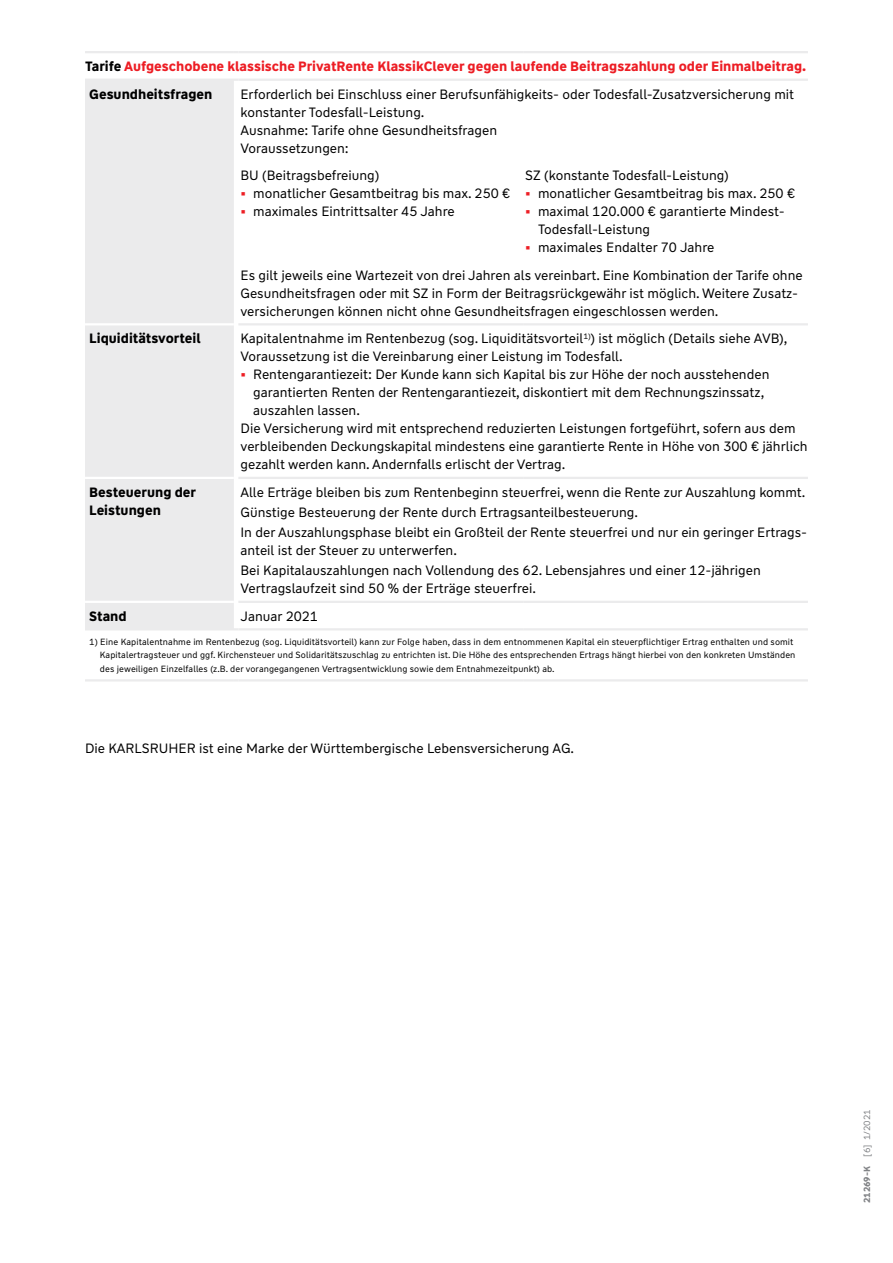
<style>
.page{position:relative;width:893px;height:1263px;background:#fff}
.page>*{position:absolute;margin:0;border:0;box-sizing:border-box;transform-origin:0 0}
.t1{font:13.5px/18px "WW Type";color:#000}
.t2{font:700 13.5px/27.6px "WW Type";color:#ed1d24}
.t3{font:700 13.5px/18px "WW Type";color:#000}
.t4{font:9px/13.5px "WW Type";letter-spacing:.01em;color:#000}
.t5{font:9px "WW Type";color:#808285}
.s1{color:#000}
.s2{font-weight:700;color:#ed1d24}
.s3{font-weight:700}
</style>
<div class="page">
<div style="left:85px;top:81px;width:149px;height:547px;background:#ebebec"></div>
<hr style="left:238px;top:323px;width:285px;height:2px;background:#ebebec">
<hr style="left:523px;top:323px;width:285px;height:2px;background:#ebebec">
<hr style="left:238px;top:477px;width:285px;height:2px;background:#ebebec">
<hr style="left:523px;top:477px;width:285px;height:2px;background:#ebebec">
<hr style="left:238px;top:601px;width:285px;height:2px;background:#ebebec">
<hr style="left:523px;top:601px;width:285px;height:2px;background:#ebebec">
<hr style="left:85px;top:323px;width:149px;height:2px;background:#fff">
<hr style="left:85px;top:477px;width:149px;height:2px;background:#fff">
<hr style="left:85px;top:601px;width:149px;height:2px;background:#fff">
<hr style="left:85px;top:628px;width:149px;height:2px;background:#ebebec">
<hr style="left:238px;top:628px;width:285px;height:2px;background:#ebebec">
<hr style="left:523px;top:628px;width:285px;height:2px;background:#ebebec">
<hr style="left:85px;top:679px;width:149px;height:2px;background:#ebebec">
<hr style="left:238px;top:679px;width:285px;height:2px;background:#ebebec">
<hr style="left:523px;top:679px;width:285px;height:2px;background:#ebebec">
<hr style="left:85px;top:51px;width:149px;height:2px;background:#ebebec">
<hr style="left:238px;top:51px;width:285px;height:2px;background:#ebebec">
<hr style="left:523px;top:51px;width:285px;height:2px;background:#ebebec">
<hr style="left:85px;top:79px;width:149px;height:2px;background:#ebebec">
<hr style="left:238px;top:79px;width:285px;height:2px;background:#ebebec">
<hr style="left:523px;top:79px;width:285px;height:2px;background:#ebebec">
<p class="t2" style="left:89px;top:53px;width:718px;text-indent:-4px"><span class="s1">Tarife</span> Aufgeschobene klassische PrivatRente KlassikClever gegen laufende Beitragszahlung oder Einmalbeitrag.<br><span class="s1">Gesundheitsfragen</span></p>
<p class="t1" style="left:240px;top:85px;width:555px">Erforderlich bei Einschluss einer Berufsunfähigkeits- oder Todesfall-Zusatzversicherung mit konstanter Todesfall-Leistung.<br>Ausnahme: Tarife ohne Gesundheitsfragen<br>Voraussetzungen:</p>
<p class="t1" style="left:240px;top:167px;width:140px">BU (Beitragsbefreiung)</p>
<p class="t1" style="left:240px;top:185px;width:271px"><span class="s2">•</span> monatlicher Gesamtbeitrag bis max. 250 €</p>
<p class="t1" style="left:240px;top:203px;width:216px"><span class="s2">•</span> maximales Eintrittsalter 45 Jahre</p>
<p class="t1" style="left:525px;top:167px;width:205px">SZ (konstante Todesfall-Leistung)</p>
<p class="t1" style="left:525px;top:185px;width:271px"><span class="s2">•</span> monatlicher Gesamtbeitrag bis max. 250 €</p>
<p class="t1" style="left:538px;top:203px;width:248px;text-indent:-13px"><span class="s2">•</span> maximal 120.000 € garantierte Mindest-<br>Todesfall-Leistung</p>
<p class="t1" style="left:240px;top:234px;width:564px;line-height:27.6px;text-indent:285px"><span class="s2">•</span> maximales Endalter 70 Jahre<br>Es gilt jeweils eine Wartezeit von drei Jahren als vereinbart. Eine Kombination der Tarife ohne</p>
<p class="t1" style="left:240px;top:284px;width:559px">Gesundheitsfragen oder mit SZ in Form der Beitragsrückgewähr ist möglich. Weitere Zusatz&shy;versicherungen können nicht ohne Gesundheitsfragen eingeschlossen werden.</p>
<p class="t3" style="left:89px;top:330px;width:113px">Liquiditätsvorteil</p>
<p class="t1" style="left:240px;top:330px;width:548px">Kapitalentnahme im Rentenbezug (sog. Liquiditätsvorteil<sup>1)</sup>) ist möglich (Details siehe AVB),<br>Voraussetzung ist die Vereinbarung einer Leistung im Todesfall.</p>
<p class="t1" style="left:240px;top:366px;width:530px"><span class="s2">•</span> Rentengarantiezeit: Der Kunde kann sich Kapital bis zur Höhe der noch ausstehenden</p>
<p class="t1" style="left:253px;top:384px;width:513px">garantierten Renten der Rentengarantiezeit, diskontiert mit dem Rechnungszinssatz,</p>
<p class="t1" style="left:253px;top:402px;width:108px">auszahlen lassen.</p>
<p class="t1" style="left:240px;top:420px;width:557px">Die Versicherung wird mit entsprechend reduzierten Leistungen fortgeführt, sofern aus dem</p>
<p class="t1" style="left:240px;top:438px;width:569px">verbleibenden Deckungskapital mindestens eine garantierte Rente in Höhe von 300 € jährlich</p>
<p class="t1" style="left:240px;top:456px;width:326px">gezahlt werden kann. Andernfalls erlischt der Vertrag.</p>
<p class="t3" style="left:89px;top:483px;width:108px">Besteuerung der<br>Leistungen</p>
<p class="t1" style="left:240px;top:482px;width:566px;line-height:20.1px">Alle Erträge bleiben bis zum Rentenbeginn steuerfrei, wenn die Rente zur Auszahlung kommt.<br>Günstige Besteuerung der Rente durch Ertragsanteilbesteuerung.<br>In der Auszahlungsphase bleibt ein Großteil der Rente steuerfrei und nur ein geringer Ertrags-</p>
<p class="t1" style="left:240px;top:540px;width:522px;line-height:20.1px">anteil ist der Steuer zu unterwerfen.<br>Bei Kapitalauszahlungen nach Vollendung des 62. Lebensjahres und einer 12-jährigen</p>
<p class="t1" style="left:240px;top:580px;width:297px">Vertragslaufzeit sind 50 % der Erträge steuerfrei.</p>
<p class="t3" style="left:89px;top:607px;width:39px">Stand</p>
<p class="t1" style="left:240px;top:607px;width:79px">Januar 2021</p>
<p class="t4" style="left:100px;top:635px;width:697px;text-indent:-11px">1) Eine Kapitalentnahme im Rentenbezug (sog. Liquiditätsvorteil) kann zur Folge haben, dass in dem entnommenen Kapital ein steuerpflichtiger Ertrag enthalten und somit<br>Kapitalertragsteuer und ggf. Kirchensteuer und Solidaritätszuschlag zu entrichten ist. Die Höhe des entsprechenden Ertrags hängt hierbei von den konkreten Umständen des jeweiligen Einzelfalles (z.B. der vorangegangenen Vertragsentwicklung sowie dem Entnahmezeitpunkt) ab.</p>
<p class="t1" style="left:85px;top:739px;width:491px">Die KARLSRUHER ist eine Marke der Württembergische Lebensversicherung AG.</p>
<p class="t5" style="left:861px;top:1203px;width:95px;rotate:-90deg"><span class="s3">21269-K</span> [6] 1/2021</p>
</div>
